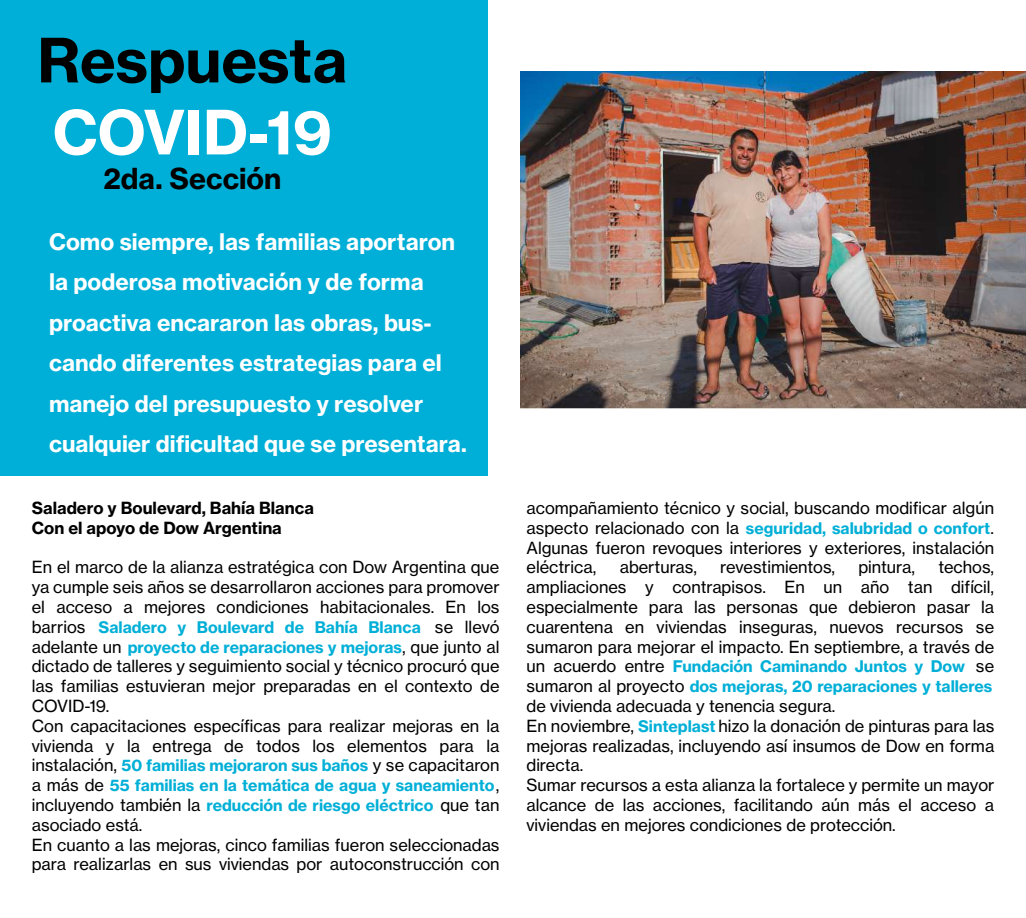
<style>
.page{position:relative;width:1026px;height:918px;background:#fff}
.page>*{position:absolute;margin:0;border:0;box-sizing:border-box;transform-origin:0 0}
.t1{font:60px "N Haas Grotesk TX Pro 75 Bd";color:#000}
.t2{font:60px "N Haas Grotesk TX Pro 75 Bd";color:#fff}
.t3{font:28.5px "N Haas Grotesk TX Pro 75 Bd";color:#000}
.t4{font:22.5px/40.5px "N Haas Grotesk TX Pro 75 Bd";color:#fff}
.t5{font:16.5px/19.8px "N Haas Grotesk TX Pro 55 Rg";color:#000}
.t6{font:16.5px/19.8px "N Haas Grotesk TX Pro 75 Bd";color:#000}
.t7{font:15.75px/19.8px "N Haas Grotesk TX Pro 75 Bd";color:#00afd7}
.s1{font-family:"N Haas Grotesk TX Pro 55 Rg";font-size:16.5px;color:#000}
.s2{font-family:"N Haas Grotesk TX Pro 75 Bd";font-size:15.75px;color:#00afd7}
</style>
<div class="page">
<div style="left:0;top:0;width:487px;height:475px;background:#00afd7"></div>
<img style="left:521px;top:71px;width:505px;height:338px">
<h1 class="t1" style="left:37px;top:23px;width:312px">Respuesta</h1>
<h1 class="t2" style="left:53px;top:95px;width:281px">COVID-19</h1>
<h2 class="t3" style="left:103px;top:160px;width:179px">2da. Sección</h2>
<h3 class="t4" style="left:49px;top:221px;width:419px">Como siempre, las familias aportaron la poderosa motivación y de forma proactiva encararon las obras, bus&shy;cando diferentes estrategias para el manejo del presupuesto y resolver cualquier dificultad que se presentara.</h3>
<p class="t6" style="left:32px;top:498px;width:284px">Saladero y Boulevard, Bahía Blanca<br>Con el apoyo de Dow Argentina</p>
<p class="t5" style="left:32px;top:557px;width:469px;text-align:justify">En el marco de la alianza estratégica con Dow Argentina que ya cumple seis años se desarrollaron acciones para promover el acceso a mejores condiciones habitacionales. En los</p>
<p class="t7" style="left:32px;top:617px;width:469px"><span class="s1">barrios</span> Saladero y Boulevard de Bahía Blanca <span class="s1">se llevó adelante un</span> proyecto de reparaciones y mejoras<span class="s1">, que junto al</span></p>
<p class="t5" style="left:32px;top:656px;width:469px">dictado de talleres y seguimiento social y técnico procuró que las familias estuvieran mejor preparadas en el contexto de COVID-19.<br>Con capacitaciones específicas para realizar mejoras en la vivienda y la entrega de todos los elementos para la</p>
<p class="t7" style="left:32px;top:756px;width:469px;text-align:justify"><span class="s1">instalación,</span> 50 familias mejoraron sus baños <span class="s1">y se capacitaron a más de</span> 55 familias en la temática de agua y saneamiento<span class="s1">, incluyendo también la</span> reducción de riesgo eléctrico <span class="s1">que tan</span></p>
<p class="t5" style="left:32px;top:815px;width:469px">asociado está.<br>En cuanto a las mejoras, cinco familias fueron seleccionadas para realizarlas en sus viviendas por autoconstrucción con</p>
<p class="t5" style="left:526px;top:498px;width:469px">acompañamiento técnico y social, buscando modificar algún</p>
<p class="t7" style="left:527px;top:518px;width:469px"><span class="s1">aspecto relacionado con la</span> seguridad, salubridad o confort<span class="s1">.</span></p>
<p class="t5" style="left:527px;top:538px;width:469px">Algunas fueron revoques interiores y exteriores, instalación eléctrica,</p>
<p class="t5" style="left:527px;top:557px;width:469px;text-align:justify;text-indent:412px">techos, ampliaciones y contrapisos. En un año tan difícil, especialmente para las personas que debieron pasar la cuarentena en viviendas inseguras, nuevos recursos se sumaron para mejorar el impacto. En septiembre, a través de</p>
<p class="t7" style="left:527px;top:657px;width:469px"><span class="s1">un acuerdo entre</span> Fundación Caminando Juntos y Dow <span class="s1">se sumaron al proyecto</span> dos mejoras, 20 reparaciones y talleres</p>
<p class="t5" style="left:526px;top:696px;width:469px">de vivienda adecuada y tenencia segura.<br>En noviembre, <span class="s2">Sinteplast</span> hizo la donación de pinturas para las mejoras realizadas, incluyendo así insumos de Dow en forma directa.<br>Sumar recursos a esta alianza la fortalece y permite un mayor alcance de las acciones, facilitando aún más el acceso a viviendas en mejores condiciones de protección.</p>
<p class="t5" style="left:620px;top:557px;width:79px">aberturas,</p>
<p class="t5" style="left:720px;top:557px;width:116px">revestimientos,</p>
<p class="t5" style="left:858px;top:557px;width:58px">pintura,</p>
</div>
